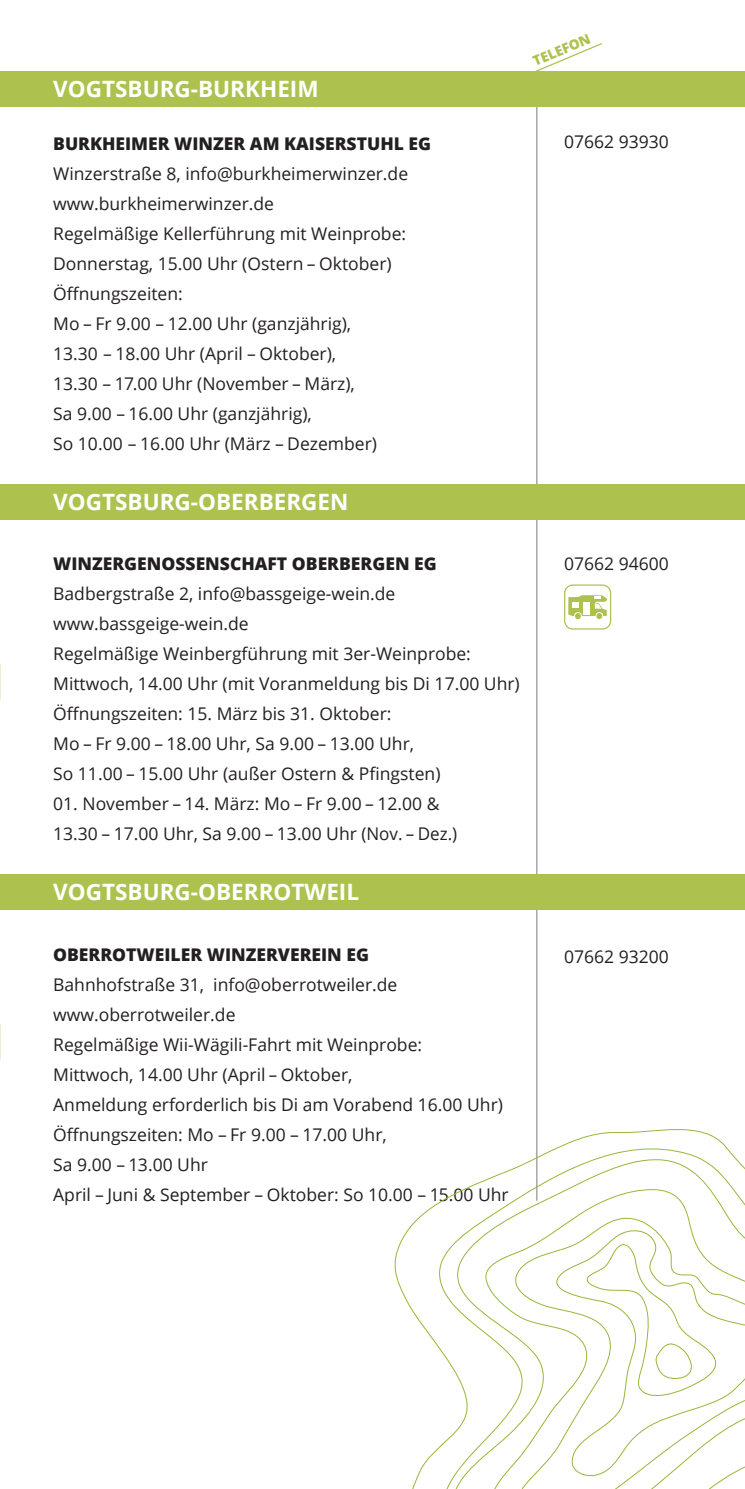
<style>
.page{position:relative;width:745px;height:1489px;background:#fff}
.page>*{position:absolute;margin:0;border:0;box-sizing:border-box;transform-origin:0 0}
.t1{font:700 22.5px "Open Sans";color:#fff}
.t2{font:17.5px/30px "Open Sans";color:#231f20}
.t3{font:800 17.5px "Open Sans";color:#231f20}
.t4{font:800 13.75px "Open Sans";color:#adc24e}
</style>
<div class="page">
<hr style="left:536px;top:73px;width:1px;height:1127px;background:#939598">
<div style="left:0;top:71px;width:744px;height:35px;background:#adc24e"></div>
<div style="left:0;top:484px;width:744px;height:35px;background:#adc24e"></div>
<div style="left:0;top:874px;width:744px;height:35px;background:#adc24e"></div>
<svg style="left:535px;top:43px;width:67px;height:28px"></svg>
<div style="left:563px;top:584px;width:47px;height:45px;border:1px solid #adc24e;border-radius:8px"></div>
<svg style="left:568px;top:595px;width:38px;height:25px"></svg>
<div style="left:571px;top:601px;width:7px;height:6px;background:#fff"></div>
<div style="left:583px;top:601px;width:6px;height:13px;background:#fff"></div>
<svg style="left:535px;top:1133px;width:201px;height:25px"></svg>
<svg style="left:422px;top:1158px;width:322px;height:330px"></svg>
<svg style="left:483px;top:1189px;width:261px;height:299px"></svg>
<svg style="left:506px;top:1216px;width:238px;height:272px"></svg>
<svg style="left:584px;top:1239px;width:138px;height:162px"></svg>
<p class="t1" style="left:53px;top:73px;width:267px">VOGTSBURG-BURKHEIM</p>
<p class="t3" style="left:53px;top:130px;width:379px">BURKHEIMER WINZER AM KAISERSTUHL EG</p>
<p class="t2" style="left:53px;top:158px;width:356px">Winzerstraße 8, info@burkheimerwinzer.de www.burkheimerwinzer.de<br>Regelmäßige Kellerführung mit Weinprobe:<br>Donnerstag, 15.00 Uhr (Ostern – Oktober)<br>Öffnungszeiten:<br>Mo – Fr 9.00 – 12.00 Uhr (ganzjährig),<br>13.30 – 18.00 Uhr (April – Oktober),<br>13.30 – 17.00 Uhr (November – März),<br>Sa 9.00 – 16.00 Uhr (ganzjährig),<br>So 10.00 – 16.00 Uhr (März – Dezember)</p>
<p class="t1" style="left:53px;top:486px;width:296px">VOGTSBURG-OBERBERGEN</p>
<p class="t4" style="left:529px;top:52px;width:63px;rotate:-23deg">TELEFON</p>
<p class="t2" style="left:563px;top:126px;width:106px">07662 93930</p>
<p class="t3" style="left:53px;top:550px;width:385px">WINZERGENOSSENSCHAFT OBERBERGEN EG</p>
<p class="t2" style="left:53px;top:578px;width:468px">Badbergstraße 2, info@bassgeige-wein.de www.bassgeige-wein.de<br>Regelmäßige Weinbergführung mit 3er-Weinprobe:<br>Mittwoch, 14.00 Uhr (mit Voranmeldung bis Di 17.00 Uhr)<br>Öffnungszeiten: 15. März bis 31. Oktober:<br>Mo – Fr 9.00 – 18.00 Uhr, Sa 9.00 – 13.00 Uhr,<br>So 11.00 – 15.00 Uhr (außer Ostern &amp; Pfingsten)</p>
<p class="t2" style="left:53px;top:788px;width:405px">01. November – 14. März: Mo – Fr 9.00 – 12.00 &amp;<br>13.30 – 17.00 Uhr, Sa 9.00 – 13.00 Uhr (Nov. – Dez.)</p>
<p class="t1" style="left:53px;top:876px;width:307px">VOGTSBURG-OBERROTWEIL</p>
<p class="t2" style="left:563px;top:548px;width:106px">07662 94600</p>
<p class="t3" style="left:53px;top:940px;width:317px">OBERROTWEILER WINZERVEREIN EG</p>
<p class="t2" style="left:53px;top:968px;width:456px">Bahnhofstraße 31, info@oberrotweiler.de www.oberrotweiler.de<br>Regelmäßige Wii-Wägili-Fahrt mit Weinprobe:<br>Mittwoch, 14.00 Uhr (April – Oktober,<br>Anmeldung erforderlich bis Di am Vorabend 16.00 Uhr)<br>Öffnungszeiten: Mo – Fr 9.00 – 17.00 Uhr,<br>Sa 9.00 – 13.00 Uhr<br>April – Juni &amp; September – Oktober: So 10.00 – 15.00 Uhr</p>
<p class="t2" style="left:563px;top:940px;width:106px">07662 93200</p>
</div>
